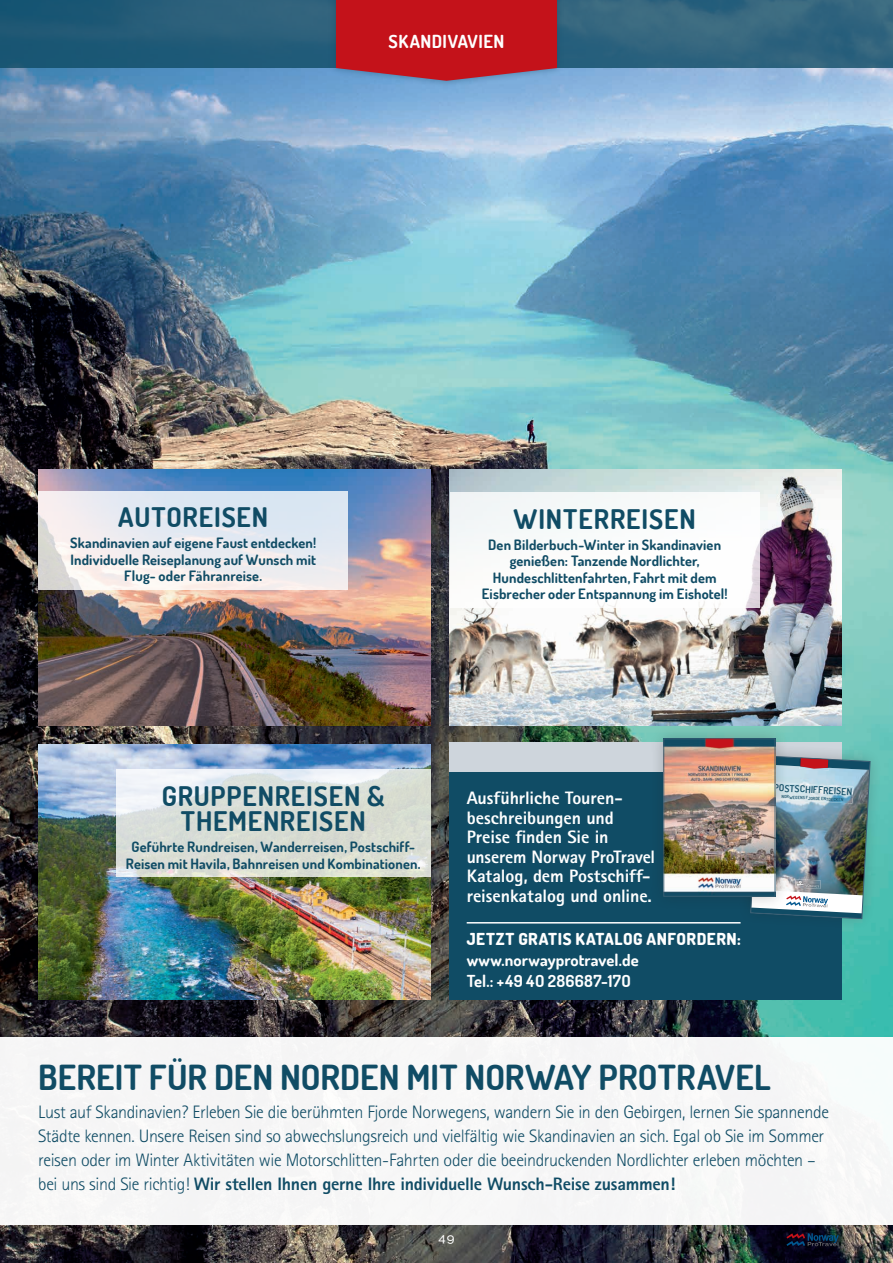
<style>
.page{position:relative;width:893px;height:1263px;background:#fff}
.page>*{position:absolute;margin:0;border:0;box-sizing:border-box;transform-origin:0 0}
.t1{font:700 34.5px "Dosis";letter-spacing:.005em;color:#104c65}
.t2{font:700 27px/25.5px "Dosis";letter-spacing:.035em;color:#104c65;text-align:center}
.t3{font:300 18px/24px "AT Rotis Sans Serif";letter-spacing:-.025em;color:#104c65}
.t4{font:800 18px/19.5px "AT Rotis Sans Serif";letter-spacing:-.005em;color:#fff}
.t5{font:700 18px "Dosis";letter-spacing:.03em;color:#fff}
.t6{font:700 16.5px/21px "Dosis";letter-spacing:.005em;color:#fff}
.t7{font:800 16.5px "Dosis";letter-spacing:.03em;color:#fff}
.t8{font:700 14.25px/16.5px "Dosis";letter-spacing:.01em;color:#104c65;text-align:center}
.t9{font:500 12px "Raleway";color:#fff;scale:1.1 1}
.t10{font:600 9.6px "Dosis";color:#104c65}
.t11{font:600 4.35px "Dosis";color:#104c65}
.s1{font-weight:800}
</style>
<div class="page">
<img style="left:0;top:68px;width:893px;height:1195px">
<img style="left:38px;top:470px;width:393px;height:255px">
<img style="left:450px;top:470px;width:392px;height:255px">
<svg style="left:38px;top:491px;width:310px;height:99px;background:#e9eaef"></svg>
<div style="left:450px;top:493px;width:310px;height:115px;background:#fff"></div>
<img style="left:38px;top:744px;width:393px;height:255px">
<div style="left:450px;top:772px;width:392px;height:227px;background:#104c65"></div>
<hr style="left:467px;top:922px;width:273px;height:1px;background:#fff">
<svg style="left:116px;top:770px;width:315px;height:107px;background:#dce0da"></svg>
<div style="left:0;top:1037px;width:893px;height:188px;background:#f6f6f6"></div>
<svg style="left:786px;top:1233px;width:53px;height:13px"></svg>
<hr style="left:0;top:1037px;width:1px;height:188px;background:#fff">
<div style="left:450px;top:742px;width:392px;height:30px;background:#ced5dc"></div>
<svg style="left:0;top:0;width:893px;height:68px;background:#2a607a"></svg>
<div style="left:328px;top:0;width:237px;height:88px;background:#104c65;opacity:.5"></div>
<svg style="left:336px;top:0;width:221px;height:81px;background:#bc1d28"></svg>
<div style="left:650px;top:725px;width:139px;height:185px;background:#231f20;opacity:.25"></div>
<img style="left:665px;top:741px;width:41px;height:153px">
<div style="left:663px;top:739px;width:112px;height:157px;border:1px solid #395d72"></div>
<img style="left:706px;top:739px;width:178px;height:194px">
<p class="t5" style="left:388px;top:29px;width:118px">SKANDIVAVIEN</p>
<h2 class="t2" style="left:118px;top:504px;width:151px">AUTOREISEN</h2>
<p class="t8" style="left:70px;top:534px;width:248px">Skandinavien auf eigene Faust entdecken!<br>Individuelle Reiseplanung auf Wunsch mit<br>Flug- oder Fähranreise.</p>
<h2 class="t2" style="left:514px;top:506px;width:184px">WINTERREISEN</h2>
<p class="t8" style="left:482px;top:536px;width:247px">Den Bilderbuch-Winter in Skandinavien genießen: Tanzende Nordlichter, Hundeschlittenfahrten, Fahrt mit dem Eisbrecher oder Entspannung im Eishotel!</p>
<h2 class="t2" style="left:162px;top:783px;width:224px">GRUPPENREISEN &amp;<br>THEMENREISEN</h2>
<p class="t8" style="left:126px;top:838px;width:296px">Geführte Rundreisen, Wanderreisen, Postschiff-<br>Reisen mit Havila, Bahnreisen und Kombinationen.</p>
<p class="t4" style="left:467px;top:788px;width:190px">Ausführliche Touren&shy;beschreibungen und<br>Preise finden Sie in unserem Norway ProTravel<br>Katalog, dem Postschiff&shy;reisenkatalog und online.</p>
<p class="t7" style="left:467px;top:928px;width:276px">JETZT GRATIS KATALOG ANFORDERN:</p>
<p class="t6" style="left:467px;top:949px;width:173px">www.norwayprotravel.de<br>Tel.: +49 4O 286687-17O</p>
<p class="t10" style="left:774px;top:781px;width:80px;rotate:3deg">POSTSCHIFFREISEN</p>
<p class="t11" style="left:782px;top:794px;width:63px;rotate:3deg">NORWEGENS FJORDE ENTDECKEN</p>
<h1 class="t1" style="left:38px;top:1055px;width:734px">BEREIT FÜR DEN NORDEN MIT NORWAY PROTRAVEL</h1>
<p class="t3" style="left:38px;top:1100px;width:792px">Lust auf Skandinavien? Erleben Sie die berühmten Fjorde Norwegens, wandern Sie in den Gebirgen, lernen Sie spannende Städte kennen. Unsere Reisen sind so abwechslungsreich und vielfältig wie Skandinavien an sich. Egal ob Sie im Sommer reisen oder im Winter Aktivitäten wie Motorschlitten-Fahrten oder die beeindruckenden Nordlichter erleben möchten – bei uns sind Sie richtig! <span class="s1">Wir stellen Ihnen gerne Ihre individuelle Wunsch-Reise zusammen!</span></p>
<p class="t9" style="left:438px;top:1230px;width:16px">49</p>
</div>
